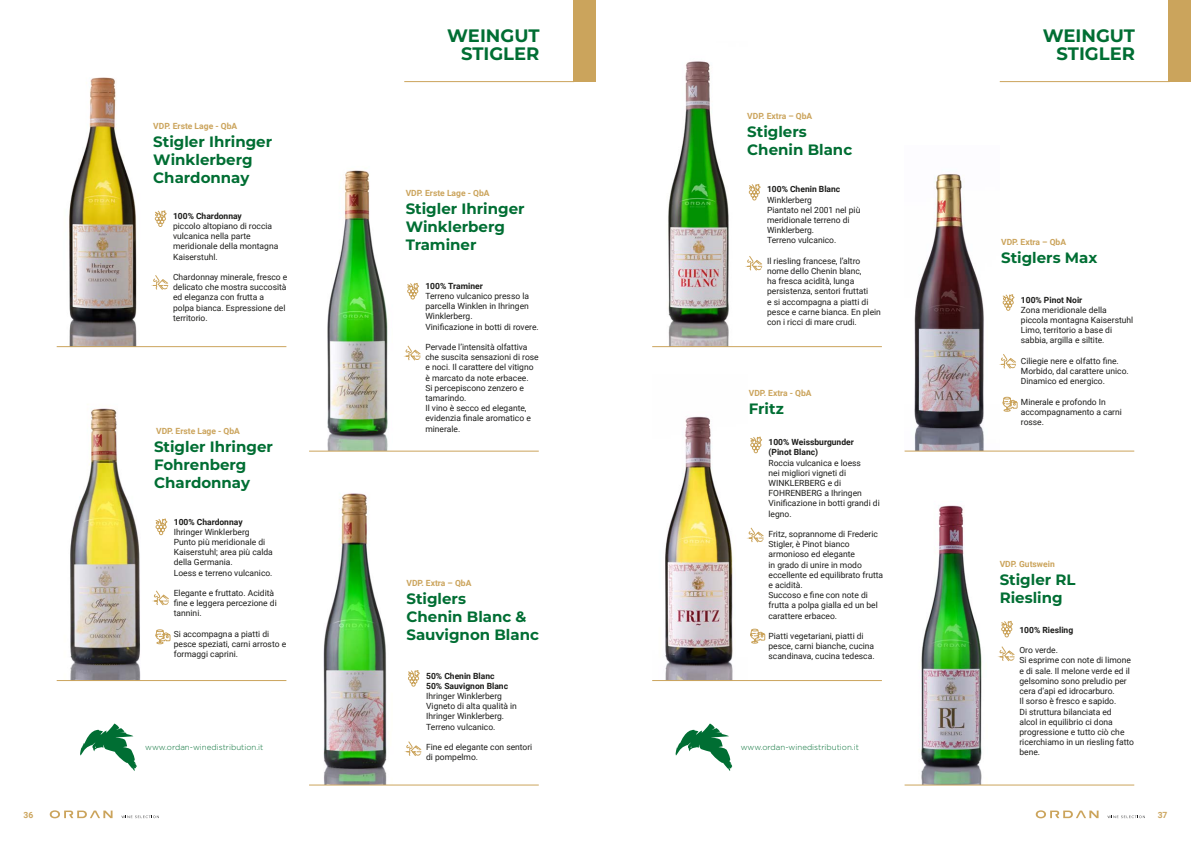
<style>
.page{position:relative;width:1191px;height:842px;background:#fff}
.page>*{position:absolute;margin:0;border:0;box-sizing:border-box;transform-origin:0 0}
.t1{font:700 18px/18px "Montserrat";color:#006e33;text-align:right}
.t2{font:700 15px/18px "Montserrat";color:#006e33}
.t3{font:8.5px/10.2px "Roboto";color:#1d1d1b}
.t4{font:700 8.5px/10.2px "Roboto";color:#1d1d1b}
.t5{font:700 8.5px "Roboto";color:#cba45c}
.t6{font:300 8px "Gotham";color:#006e33}
</style>
<div class="page">
<img style="left:904px;top:505px;width:95px;height:280px">
<svg style="left:1001px;top:620px;width:12px;height:18px"></svg>
<svg style="left:999px;top:646px;width:16px;height:16px"></svg>
<img style="left:69px;top:77px;width:83px;height:269px">
<svg style="left:154px;top:210px;width:13px;height:17px"></svg>
<svg style="left:153px;top:275px;width:16px;height:15px"></svg>
<img style="left:70px;top:408px;width:83px;height:272px">
<svg style="left:155px;top:518px;width:13px;height:17px"></svg>
<svg style="left:153px;top:590px;width:16px;height:16px"></svg>
<svg style="left:155px;top:629px;width:16px;height:15px"></svg>
<img style="left:904px;top:174px;width:95px;height:277px">
<svg style="left:1002px;top:294px;width:13px;height:17px"></svg>
<svg style="left:1000px;top:354px;width:16px;height:15px"></svg>
<svg style="left:1002px;top:397px;width:15px;height:15px"></svg>
<img style="left:665px;top:416px;width:68px;height:264px">
<svg style="left:750px;top:436px;width:12px;height:17px"></svg>
<svg style="left:748px;top:527px;width:16px;height:16px"></svg>
<svg style="left:750px;top:628px;width:15px;height:16px"></svg>
<svg style="left:1035px;top:810px;width:63px;height:8px"></svg>
<svg style="left:1107px;top:815px;width:37px;height:3px"></svg>
<svg style="left:50px;top:810px;width:63px;height:8px"></svg>
<svg style="left:121px;top:815px;width:38px;height:3px"></svg>
<img style="left:309px;top:170px;width:95px;height:281px">
<hr style="left:404px;top:81px;width:170px;height:1px;background:#cba45c">
<div style="left:573px;top:0;width:22px;height:82px;background:#cba45c"></div>
<svg style="left:80px;top:723px;width:57px;height:48px"></svg>
<svg style="left:407px;top:283px;width:12px;height:17px"></svg>
<svg style="left:405px;top:345px;width:16px;height:16px"></svg>
<img style="left:310px;top:493px;width:95px;height:292px">
<svg style="left:408px;top:670px;width:12px;height:17px"></svg>
<svg style="left:406px;top:741px;width:16px;height:15px"></svg>
<img style="left:668px;top:61px;width:78px;height:285px">
<div style="left:1168px;top:0;width:23px;height:82px;background:#cba45c"></div>
<hr style="left:999px;top:81px;width:170px;height:1px;background:#cba45c">
<svg style="left:675px;top:723px;width:57px;height:48px"></svg>
<svg style="left:748px;top:184px;width:13px;height:17px"></svg>
<svg style="left:746px;top:256px;width:17px;height:15px"></svg>
<hr style="left:57px;top:346px;width:229px;height:1px;background:#cba45c">
<hr style="left:57px;top:680px;width:229px;height:1px;background:#cba45c">
<hr style="left:309px;top:451px;width:230px;height:1px;background:#cba45c">
<hr style="left:309px;top:785px;width:230px;height:1px;background:#cba45c">
<hr style="left:652px;top:346px;width:230px;height:1px;background:#cba45c">
<hr style="left:652px;top:680px;width:230px;height:1px;background:#cba45c">
<hr style="left:904px;top:785px;width:230px;height:1px;background:#cba45c">
<hr style="left:904px;top:451px;width:230px;height:1px;background:#cba45c">
<p class="t5" style="left:153px;top:120px;width:85px">VDP. Erste Lage - QbA</p>
<h2 class="t2" style="left:153px;top:132px;width:120px">Stigler Ihringer<br>Winklerberg<br>Chardonnay</h2>
<p class="t4" style="left:173px;top:210px;width:70px">100% Chardonnay</p>
<p class="t3" style="left:173px;top:221px;width:107px">piccolo altopiano di roccia vulcanica nella parte meridionale della montagna<br>Kaiserstuhl.</p>
<p class="t3" style="left:173px;top:272px;width:116px">Chardonnay minerale, fresco e delicato che mostra succosità ed eleganza con frutta a<br>polpa bianca. Espressione del territorio.</p>
<p class="t5" style="left:156px;top:425px;width:85px">VDP. Erste Lage - QbA</p>
<h2 class="t2" style="left:154px;top:437px;width:120px">Stigler Ihringer<br>Fohrenberg<br>Chardonnay</h2>
<p class="t4" style="left:174px;top:516px;width:70px">100% Chardonnay</p>
<p class="t3" style="left:174px;top:526px;width:101px">Ihringer Winklerberg<br>Punto più meridionale di<br>Kaiserstuhl; area più calda della Germania.<br>Loess e terreno vulcanico.</p>
<p class="t3" style="left:174px;top:587px;width:104px">Elegante e fruttato. Acidità fine e leggera percezione di tannini.</p>
<p class="t3" style="left:174px;top:628px;width:114px">Si accompagna a piatti di pesce speziati, carni arrosto e formaggi caprini.</p>
<p class="t6" style="left:145px;top:742px;width:120px">www.ordan-winedistribution.it</p>
<h1 class="t1" style="left:447px;top:25px;width:94px">WEINGUT<br>STIGLER</h1>
<p class="t5" style="left:406px;top:187px;width:85px">VDP. Erste Lage - QbA</p>
<h2 class="t2" style="left:406px;top:199px;width:120px">Stigler Ihringer<br>Winklerberg<br>Traminer</h2>
<p class="t4" style="left:425px;top:280px;width:59px">100% Traminer</p>
<p class="t3" style="left:425px;top:291px;width:115px">Terreno vulcanico presso la parcella Winklen in Ihringen<br>Winklerberg.<br>Vinificazione in botti di rovere.</p>
<p class="t3" style="left:425px;top:342px;width:115px">Pervade l’intensità olfattiva che suscita sensazioni di rose e noci. Il carattere del vitigno è marcato da note erbacee.<br>Si percepiscono zenzero e tamarindo.<br>Il vino è secco ed elegante, evidenzia finale aromatico e minerale.</p>
<p class="t5" style="left:406px;top:577px;width:66px">VDP. Extra – QbA</p>
<h2 class="t2" style="left:406px;top:589px;width:134px">Stiglers<br>Chenin Blanc &amp;<br>Sauvignon Blanc</h2>
<p class="t4" style="left:426px;top:670px;width:83px">50% Chenin Blanc<br>50% Sauvignon Blanc</p>
<p class="t3" style="left:426px;top:690px;width:92px">Ihringer Winklerberg<br>Vigneto di alta qualità in<br>Ihringer Winklerberg.<br>Terreno vulcanico.</p>
<p class="t3" style="left:426px;top:741px;width:108px">Fine ed elegante con sentori di pompelmo.</p>
<p class="t5" style="left:747px;top:110px;width:66px">VDP. Extra – QbA</p>
<h2 class="t2" style="left:747px;top:122px;width:106px">Stiglers<br>Chenin Blanc</h2>
<p class="t4" style="left:767px;top:184px;width:75px">100% Chenin Blanc</p>
<p class="t3" style="left:767px;top:194px;width:95px">Winklerberg<br>Piantato nel 2001 nel più meridionale terreno di<br>Winklerberg.<br>Terreno vulcanico.</p>
<p class="t3" style="left:767px;top:255px;width:115px">Il riesling francese, l’altro nome dello Chenin blanc,<br>ha fresca acidità, lunga persistenza, sentori fruttati<br>e si accompagna a piatti di pesce e carne bianca. En plein con i ricci di mare crudi.</p>
<p class="t5" style="left:749px;top:387px;width:64px">VDP. Extra - QbA</p>
<h2 class="t2" style="left:749px;top:399px;width:37px">Fritz</h2>
<p class="t4" style="left:768px;top:437px;width:87px">100% Weissburgunder (Pinot Blanc)</p>
<p class="t3" style="left:768px;top:457px;width:113px">Roccia vulcanica e loess<br>nei migliori vigneti di<br>WINKLERBERG e di<br>FOHRENBERG a Ihringen<br>Vinificazione in botti grandi di legno.</p>
<p class="t3" style="left:768px;top:528px;width:116px">Fritz, soprannome di Frederic<br>Stigler, è Pinot bianco armonioso ed elegante<br>in grado di unire in modo eccellente ed equilibrato frutta e acidità.<br>Succoso e fine con note di frutta a polpa gialla ed un bel carattere erbaceo.</p>
<p class="t3" style="left:768px;top:630px;width:108px">Piatti vegetariani, piatti di pesce, carni bianche, cucina scandinava, cucina tedesca.</p>
<p class="t6" style="left:741px;top:742px;width:120px">www.ordan-winedistribution.it</p>
<h1 class="t1" style="left:1042px;top:25px;width:94px">WEINGUT<br>STIGLER</h1>
<p class="t5" style="left:1001px;top:236px;width:66px">VDP. Extra – QbA</p>
<h2 class="t2" style="left:1001px;top:248px;width:98px">Stiglers Max</h2>
<p class="t4" style="left:1021px;top:294px;width:63px">100% Pinot Noir</p>
<p class="t3" style="left:1021px;top:304px;width:114px">Zona meridionale della piccola montagna Kaiserstuhl<br>Limo, territorio a base di sabbia, argilla e siltite.</p>
<p class="t3" style="left:1021px;top:355px;width:109px">Ciliegie nere e olfatto fine.<br>Morbido, dal carattere unico.<br>Dinamico ed energico.</p>
<p class="t3" style="left:1021px;top:396px;width:103px">Minerale e profondo In accompagnamento a carni rosse.</p>
<p class="t5" style="left:999px;top:558px;width:57px">VDP. Gutswein</p>
<h2 class="t2" style="left:999px;top:570px;width:77px">Stigler RL<br>Riesling</h2>
<p class="t4" style="left:1019px;top:624px;width:55px">100% Riesling</p>
<p class="t3" style="left:1019px;top:645px;width:116px">Oro verde.<br>Si esprime con note di limone e di sale. Il melone verde ed il gelsomino sono preludio per cera d’api ed idrocarburo.<br>Il sorso è fresco e sapido.<br>Di struttura bilanciata ed<br>alcol in equilibrio ci dona progressione e tutto ciò che ricerchiamo in un riesling fatto bene.</p>
<p class="t5" style="left:23px;top:808px;width:11px">36</p>
<p class="t5" style="left:1157px;top:808px;width:11px">37</p>
</div>
